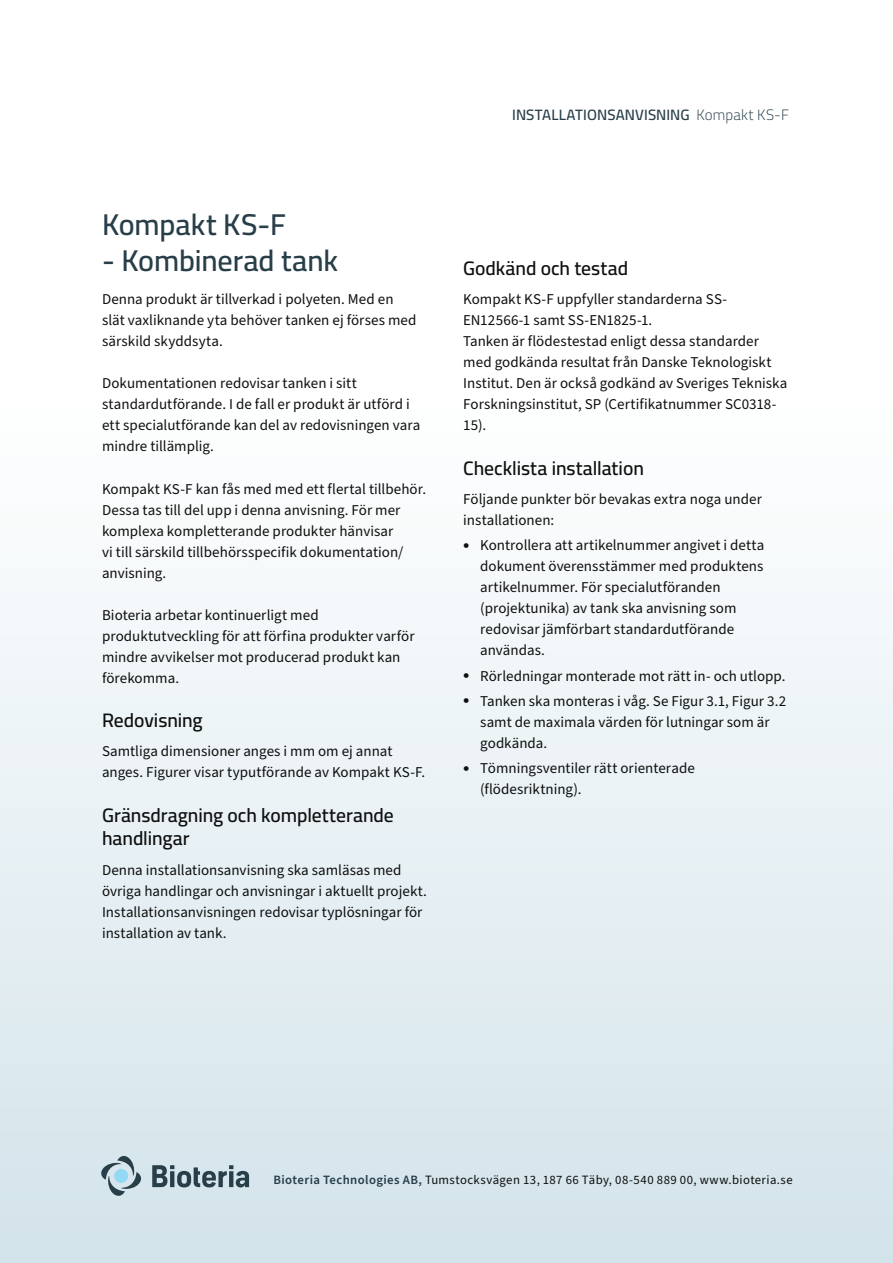
<style>
.page{position:relative;width:893px;height:1263px;background:#fff}
.page>*{position:absolute;margin:0;border:0;box-sizing:border-box;transform-origin:0 0}
.Rubrik_Cairo{font:600 30px "Cairo";letter-spacing:-.005em;color:#283e49}
.Underrubrik{font:600 19.5px/23.4px "Cairo";color:#0e0f0e}
.Brödtext{font:15px/21px "Source Sans Pro";letter-spacing:.005em;color:#0e0f0e}
.t1{font:600 15px "Cairo";letter-spacing:.005em;color:#283e49}
.t2{font:12.75px "Source Sans Pro";letter-spacing:.03em;color:#0e0f0e}
.s1{font-weight:300}
.s2{font-size:10.5px}
.s3{font-weight:600;color:#283e49}
</style>
<div class="page">
<div style="left:0;top:401px;width:893px;height:862px;background:linear-gradient(to bottom,#feffff,#d3e3eb)"></div>
<svg style="left:152px;top:1165px;width:97px;height:22px;background:#80929b"></svg>
<svg style="left:98px;top:1153px;width:46px;height:45px;background:#b2c2ca"></svg>
<div style="left:114px;top:1169px;width:14px;height:14px;background:#94d9f4;border-radius:50%"></div>
<p class="Rubrik_Cairo" style="left:102px;top:202px;width:185px">Kompakt KS-F</p>
<p class="Rubrik_Cairo" style="left:102px;top:238px;width:238px">- Kombinerad tank</p>
<p class="Brödtext" style="left:102px;top:289px;width:316px">Denna produkt är tillverkad i polyeten. Med en slät vaxliknande yta behöver tanken ej förses med särskild skyddsyta.</p>
<p class="Brödtext" style="left:102px;top:373px;width:320px">Dokumentationen redovisar tanken i sitt standardutförande. I de fall er produkt är utförd i ett specialutförande kan del av redovisningen vara mindre tillämplig.</p>
<p class="Brödtext" style="left:102px;top:478px;width:326px">Kompakt KS-F kan fås med med ett flertal tillbehör.<br>Dessa tas till del upp i denna anvisning. För mer komplexa kompletterande produkter hänvisar<br>vi till särskild tillbehörsspecifik dokumentation/ anvisning.</p>
<p class="Brödtext" style="left:102px;top:604px;width:314px">Bioteria arbetar kontinuerligt med produktutveckling för att förfina produkter varför mindre avvikelser mot producerad produkt kan förekomma.</p>
<p class="Underrubrik" style="left:102px;top:709px;width:102px">Redovisning</p>
<p class="Brödtext" style="left:102px;top:741px;width:325px">Samtliga dimensioner anges i mm om ej annat anges. Figurer visar typutförande av Kompakt KS-F.</p>
<p class="Underrubrik" style="left:102px;top:804px;width:293px">Gränsdragning och kompletterande handlingar</p>
<p class="Brödtext" style="left:102px;top:860px;width:326px">Denna installationsanvisning ska samläsas med övriga handlingar och anvisningar i aktuellt projekt.</p>
<p class="Brödtext" style="left:102px;top:902px;width:322px">Installationsanvisningen redovisar typlösningar för installation av tank.</p>
<p class="t1" style="left:512px;top:104px;width:278px">INSTALLATIONSANVISNING <span class="s1">Kompakt KS-F</span></p>
<p class="Underrubrik" style="left:463px;top:257px;width:166px">Godkänd och testad</p>
<p class="Brödtext" style="left:463px;top:289px;width:265px">Kompakt KS-F uppfyller standarderna SS-<br>EN12566-1 samt SS-EN1825-1.</p>
<p class="Brödtext" style="left:463px;top:331px;width:326px">Tanken är flödestestad enligt dessa standarder med godkända resultat från Danske Teknologiskt Institut. Den är också godkänd av Sveriges Tekniska Forskningsinstitut, SP (Certifikatnummer SC0318- 15).</p>
<p class="Underrubrik" style="left:463px;top:457px;width:182px">Checklista installation</p>
<p class="Brödtext" style="left:463px;top:489px;width:300px">Följande punkter bör bevakas extra noga under installationen:</p>
<p class="Brödtext" style="left:480px;top:535px;width:286px;text-indent:-17px"><span class="s2">●</span> Kontrollera att artikelnummer angivet i detta dokument överensstämmer med produktens artikelnummer. För specialutföranden (projektunika) av tank ska anvisning som redovisar jämförbart standardutförande användas.</p>
<p class="Brödtext" style="left:463px;top:666px;width:324px"><span class="s2">●</span> Rörledningar monterade mot rätt in- och utlopp.</p>
<p class="Brödtext" style="left:480px;top:691px;width:307px;text-indent:-17px"><span class="s2">●</span> Tanken ska monteras i våg. Se Figur 3.1, Figur 3.2 samt de maximala värden för lutningar som är godkända.</p>
<p class="Brödtext" style="left:480px;top:758px;width:216px;text-indent:-17px"><span class="s2">●</span> Tömningsventiler rätt orienterade (flödesriktning).</p>
<p class="t2" style="left:273px;top:1172px;width:521px"><span class="s3">Bioteria Technologies AB,</span> Tumstocksvägen 13, 187 66 Täby, 08-540 889 00, www.bioteria.se</p>
</div>
